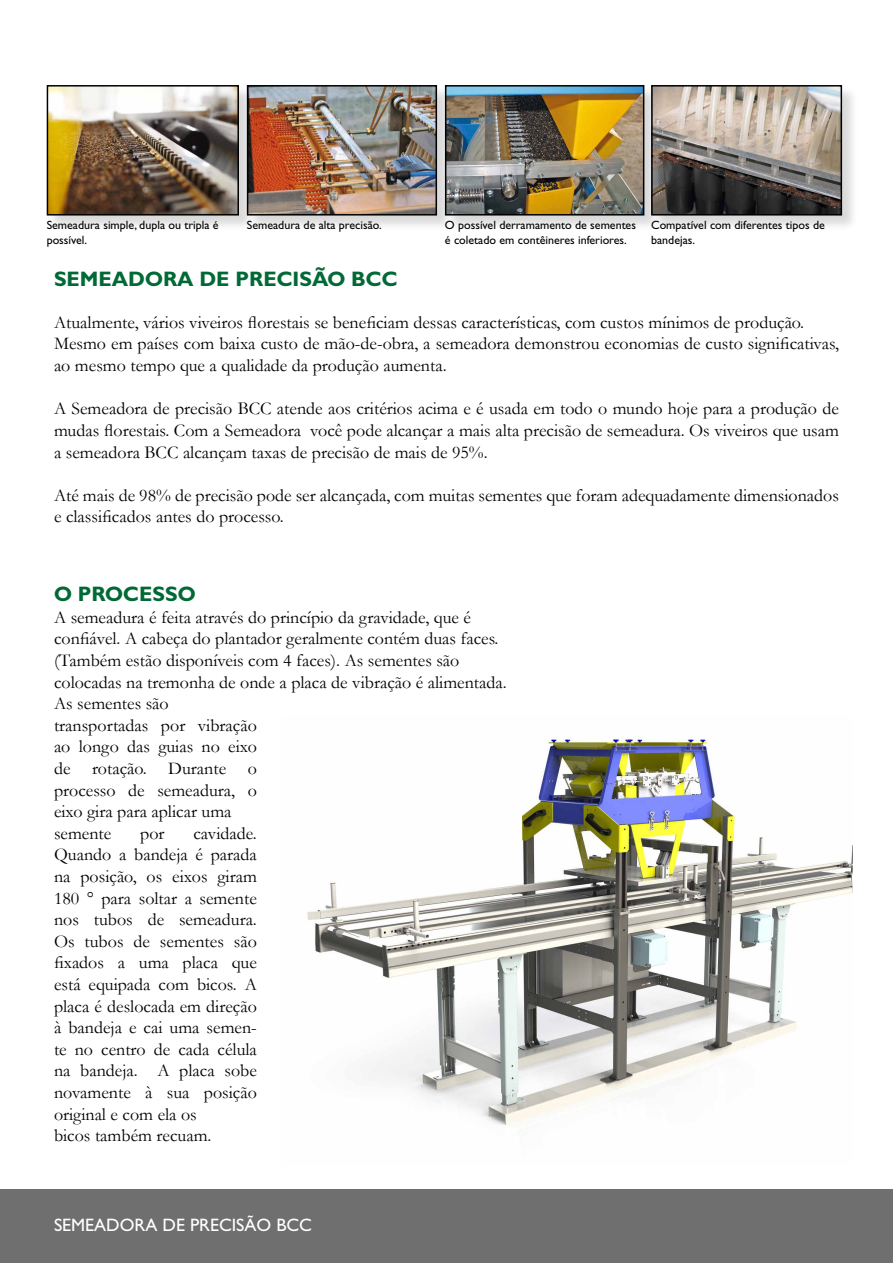
<style>
.page{position:relative;width:893px;height:1263px;background:#fff}
.page>*{position:absolute;margin:0;border:0;box-sizing:border-box;transform-origin:0 0}
.t1{font:700 21px "Gill Sans MT Pro";color:#006935}
.t2{font:18px/21.6px "Garamond";color:#000}
.t3{font:18px "Gill Sans";color:#fff}
.t4{font:12px/14.4px "Gill Sans";color:#000}
</style>
<div class="page">
<div style="left:0;top:1189px;width:893px;height:74px;background:#706f6f"></div>
<div style="left:47px;top:85px;width:208px;height:147px;background:#000;opacity:.15"></div>
<img style="left:50px;top:88px;width:186px;height:125px">
<div style="left:47px;top:85px;width:192px;height:131px;border:2px solid #000"></div>
<div style="left:247px;top:85px;width:207px;height:147px;background:#000;opacity:.15"></div>
<img style="left:250px;top:88px;width:184px;height:125px">
<div style="left:247px;top:85px;width:190px;height:131px;border:2px solid #000"></div>
<div style="left:445px;top:85px;width:216px;height:147px;background:#000;opacity:.15"></div>
<img style="left:448px;top:88px;width:193px;height:125px">
<div style="left:445px;top:85px;width:199px;height:131px;border:2px solid #000"></div>
<div style="left:651px;top:85px;width:208px;height:147px;background:#000;opacity:.15"></div>
<img style="left:654px;top:88px;width:185px;height:125px">
<div style="left:651px;top:85px;width:191px;height:131px;border:2px solid #000"></div>
<img style="left:307px;top:739px;width:545px;height:387px">
<p class="t4" style="left:47px;top:218px;width:173px">Semeadura simple, dupla ou tripla é possível.</p>
<p class="t4" style="left:247px;top:218px;width:136px">Semeadura de alta precisão.</p>
<p class="t4" style="left:445px;top:218px;width:193px">O possível derramamento de sementes é coletado em contêineres inferiores.</p>
<p class="t4" style="left:651px;top:218px;width:175px">Compatível com diferentes tipos de bandejas.</p>
<p class="t1" style="left:54px;top:266px;width:345px">SEMEADORA DE PRECISÃO BCC</p>
<p class="t2" style="left:54px;top:311px;width:786px">Atualmente, vários viveiros florestais se beneficiam dessas características, com custos mínimos de produção.<br>Mesmo em países com baixa custo de mão-de-obra, a semeadora demonstrou economias de custo significativas, ao mesmo tempo que a qualidade da produção aumenta.</p>
<p class="t2" style="left:54px;top:397px;width:786px;text-align:justify">A Semeadora de precisão BCC atende aos critérios acima e é usada em todo o mundo hoje para a produção de mudas florestais. Com a Semeadora você pode alcançar a mais alta precisão de semeadura. Os viveiros que usam a semeadora BCC alcançam taxas de precisão de mais de 95%.</p>
<p class="t2" style="left:54px;top:484px;width:786px">Até mais de 98% de precisão pode ser alcançada, com muitas sementes que foram adequadamente dimensionados e classificados antes do processo.</p>
<p class="t1" style="left:54px;top:581px;width:143px">O PROCESSO</p>
<p class="t2" style="left:54px;top:606px;width:454px">A semeadura é feita através do princípio da gravidade, que é confiável. A cabeça do plantador geralmente contém duas faces. (Também estão disponíveis com 4 faces). As sementes são colocadas na tremonha de onde a placa de vibração é alimentada.<br>As sementes são<br>transportadas por vibração<br>ao longo das guias no eixo<br>de rotação. Durante o<br>processo de semeadura, o<br>eixo gira para aplicar uma<br>semente</p>
<p class="t2" style="left:54px;top:822px;width:204px;text-indent:139px">cavidade.<br>Quando a bandeja é parada na posição, os eixos giram<br>180 ° para soltar a semente nos tubos de semeadura.<br>Os tubos de sementes são fixados a uma placa que está equipada com bicos. A placa é deslocada em direção à bandeja e cai uma semen&shy;te no centro de cada célula na bandeja. A placa sobe novamente à sua posição original e com ela os<br>bicos também recuam.</p>
<p class="t2" style="left:140px;top:822px;width:26px">por</p>
<p class="t3" style="left:54px;top:1215px;width:259px">SEMEADORA DE PRECISÃO BCC</p>
</div>
